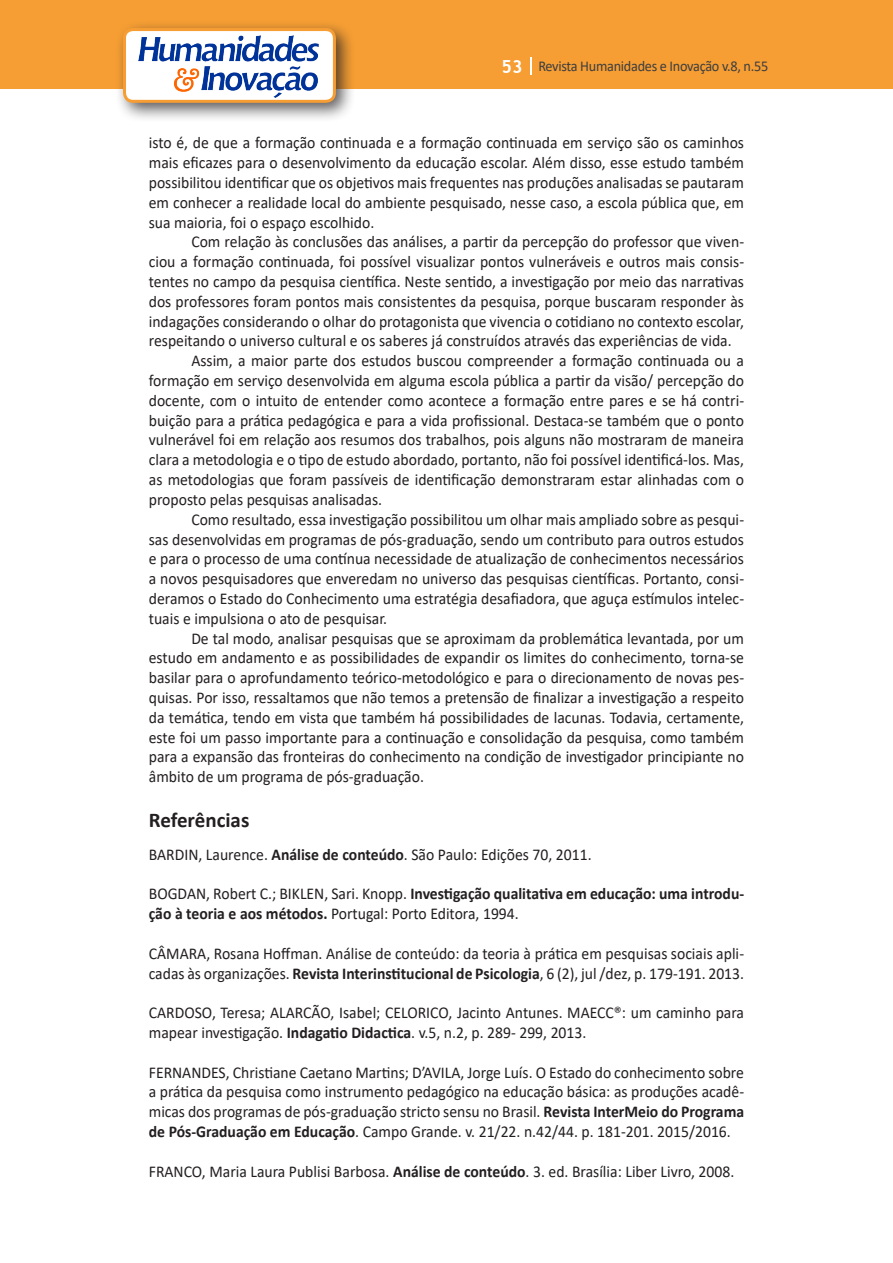
<style>
.page{position:relative;width:893px;height:1263px;background:#fff}
.page>*{position:absolute;margin:0;border:0;box-sizing:border-box;transform-origin:0 0}
.Titulo_2{font:700 21px "Calibri";color:#231f20}
.Texto{font:16.5px/19.8px "Calibri";color:#231f20;text-align:justify;scale:.95 1}
.Texto-2{font:700 16.5px/19.8px "Calibri";color:#231f20;scale:.95 1}
.t1{font:15px "Calibri";letter-spacing:-.02em;color:#3e3e3f;scale:.95 1}
.s1{font-family:"Trebuchet MS";font-weight:700;font-size:18px;color:#fff}
.s2{font-weight:700}
.s3{font-weight:400}
</style>
<div class="page">
<div style="left:0;top:0;width:893px;height:88px;background:#f69e34"></div>
<svg style="left:530px;top:57px;width:2px;height:18px"></svg>
<div style="left:115px;top:20px;width:241px;height:103px;background:#231f20;opacity:.75"></div>
<div style="left:125px;top:30px;width:209px;height:71px;background:#fff;border-radius:9px"></div>
<img style="left:138px;top:35px;width:181px;height:62px">
<div style="left:123px;top:28px;width:213px;height:75px;border:3px solid #f69e34;border-radius:9px"></div>
<p class="t1" style="left:501px;top:56px;width:282px"><span class="s1">53</span> Revista Humanidades e Inovação v.8, n.55</p>
<p class="Texto" style="left:149px;top:133px;width:628px">isto é, de que a formação continuada e a formação continuada em serviço são os caminhos mais eficazes para o desenvolvimento da educação escolar. Além disso, esse estudo também possibilitou identificar que os objetivos mais frequentes nas produções analisadas se pautaram em conhecer a realidade local do ambiente pesquisado, nesse caso, a escola pública que, em sua maioria, foi o espaço escolhido.</p>
<p class="Texto" style="left:149px;top:232px;width:628px;text-indent:43px">Com relação às conclusões das análises, a partir da percepção do professor que viven&shy;ciou a formação continuada, foi possível visualizar pontos vulneráveis e outros mais consis&shy;tentes no campo da pesquisa científica. Neste sentido, a investigação por meio das narrativas dos professores foram pontos mais consistentes da pesquisa, porque buscaram responder às indagações considerando o olhar do protagonista que vivencia o cotidiano no contexto escolar, respeitando o universo cultural e os saberes já construídos através das experiências de vida.</p>
<p class="Texto" style="left:149px;top:350px;width:628px;text-indent:43px">Assim, a maior parte dos estudos buscou compreender a formação continuada ou a formação em serviço desenvolvida em alguma escola pública a partir da visão/ percepção do docente, com o intuito de entender como acontece a formação entre pares e se há contri&shy;buição para a prática pedagógica e para a vida profissional. Destaca-se também que o ponto vulnerável foi em relação aos resumos dos trabalhos, pois alguns não mostraram de maneira clara a metodologia e o tipo de estudo abordado, portanto, não foi possível identificá-los. Mas, as metodologias que foram passíveis de identificação demonstraram estar alinhadas com o proposto pelas pesquisas analisadas.</p>
<p class="Texto" style="left:149px;top:509px;width:628px;text-indent:43px">Como resultado, essa investigação possibilitou um olhar mais ampliado sobre as pesqui&shy;sas desenvolvidas em programas de pós-graduação, sendo um contributo para outros estudos e para o processo de uma contínua necessidade de atualização de conhecimentos necessários a novos pesquisadores que enveredam no universo das pesquisas científicas. Portanto, consi&shy;deramos o Estado do Conhecimento uma estratégia desafiadora, que aguça estímulos intelec&shy;tuais e impulsiona o ato de pesquisar.</p>
<p class="Texto" style="left:149px;top:628px;width:628px;text-indent:43px">De tal modo, analisar pesquisas que se aproximam da problemática levantada, por um estudo em andamento e as possibilidades de expandir os limites do conhecimento, torna-se basilar para o aprofundamento teórico-metodológico e para o direcionamento de novas pes&shy;quisas. Por isso, ressaltamos que não temos a pretensão de finalizar a investigação a respeito da temática, tendo em vista que também há possibilidades de lacunas. Todavia, certamente, este foi um passo importante para a continuação e consolidação da pesquisa, como também para a expansão das fronteiras do conhecimento na condição de investigador principiante no âmbito de um programa de pós-graduação.</p>
<p class="Titulo_2" style="left:149px;top:805px;width:102px">Referências</p>
<p class="Texto" style="left:149px;top:844px;width:468px">BARDIN, Laurence. <span class="s2">Análise de conteúdo</span>. São Paulo: Edições 70, 2011.</p>
<p class="Texto-2" style="left:149px;top:884px;width:628px"><span class="s3">BOGDAN, Robert C.; BIKLEN, Sari. Knopp.</span> Investigação qualitativa em educação: uma introdu&shy;ção à teoria e aos métodos. <span class="s3">Portugal: Porto Editora, 1994.</span></p>
<p class="Texto" style="left:149px;top:943px;width:628px">CÂMARA, Rosana Hoffman. Análise de conteúdo: da teoria à prática em pesquisas sociais apli&shy;cadas às organizações. <span class="s2">Revista Interinstitucional de Psicologia</span>, 6 (2), jul /dez, p. 179-191. 2013.</p>
<p class="Texto" style="left:149px;top:1002px;width:628px">CARDOSO, Teresa; ALARCÃO, Isabel; CELORICO, Jacinto Antunes. MAECC®: um caminho para mapear investigação. <span class="s2">Indagatio Didactica</span>. v.5, n.2, p. 289- 299, 2013.</p>
<p class="Texto" style="left:149px;top:1062px;width:628px">FERNANDES, Christiane Caetano Martins; D’AVILA, Jorge Luís. O Estado do conhecimento sobre a prática da pesquisa como instrumento pedagógico na educação básica: as produções acadê&shy;micas dos programas de pós-graduação stricto sensu no Brasil. <span class="s2">Revista InterMeio do Programa de Pós-Graduação em Educação</span>. Campo Grande. v. 21/22. n.42/44. p. 181-201. 2015/2016.</p>
<p class="Texto" style="left:149px;top:1161px;width:618px">FRANCO, Maria Laura Publisi Barbosa. <span class="s2">Análise de conteúdo</span>. 3. ed. Brasília: Liber Livro, 2008.</p>
</div>
